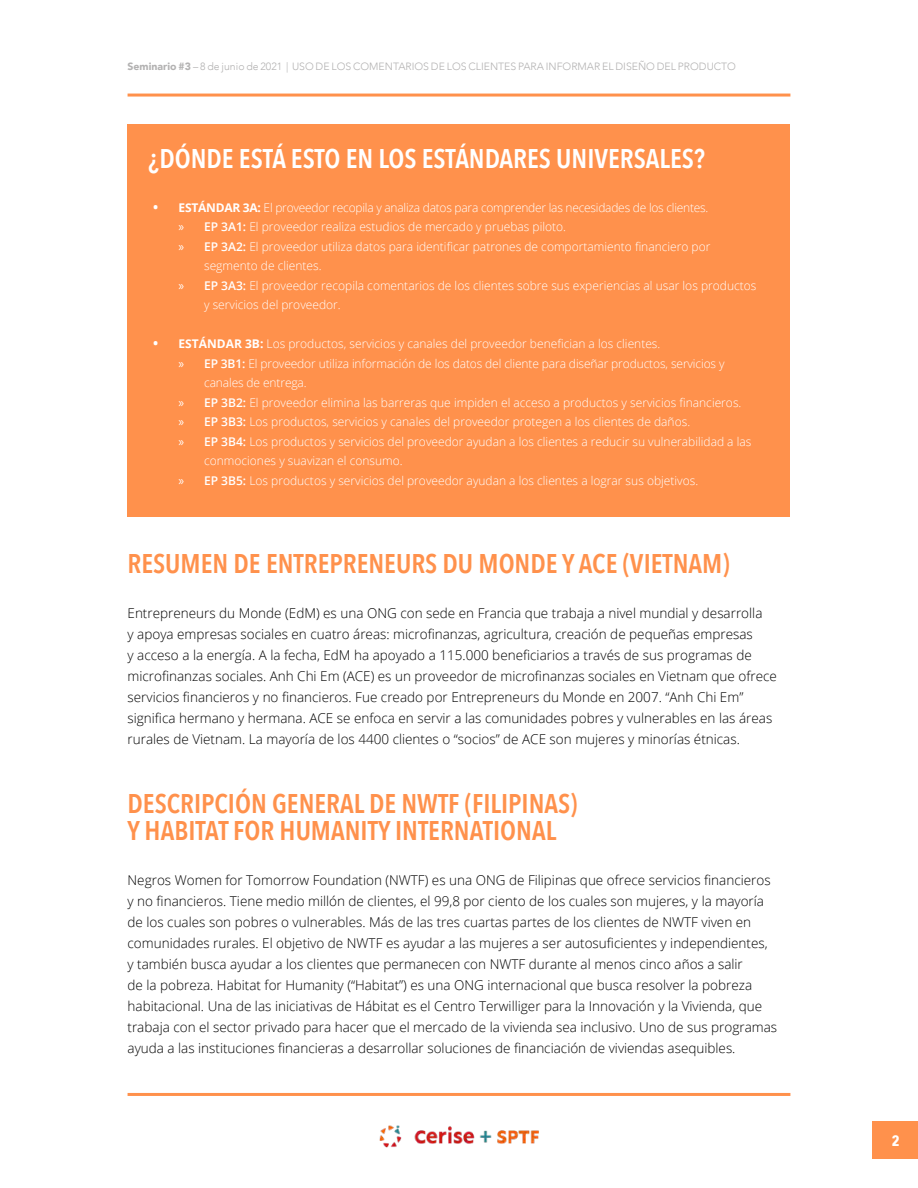
<style>
.page{position:relative;width:918px;height:1188px;background:#fff}
.page>*{position:absolute;margin:0;border:0;box-sizing:border-box;transform-origin:0 0}
.t1{font:600 27px/27px "Avenir Next Condensed";color:#ff914c}
.t2{font:600 27px "Avenir Next Condensed";color:#fff}
.t3{font:700 15px "Avenir Next Condensed";color:#fff}
.t4{font:300 13.5px/21px "Open Sans";color:#000}
.t5{font:300 12px "Open Sans";color:#fff}
.t6{font:300 12px "Open Sans";letter-spacing:-.02em;color:#fff}
.t7{font:300 10.5px "Avenir";color:#b3b2b2}
.s1{font-weight:900}
.s2{font-weight:700;font-size:13.5px}
.s3{font-weight:700}
.s4{font-family:"Myriad Pro";font-weight:400;font-size:13.5px}
.s5{font-weight:600}
</style>
<div class="page">
<img style="left:379px;top:1125px;width:160px;height:23px">
<hr style="left:128px;top:94px;width:662px;height:3px;background:#ff914c">
<hr style="left:128px;top:1093px;width:662px;height:3px;background:#ff914c">
<div style="left:873px;top:1121px;width:45px;height:38px;background:#ff914c"></div>
<div style="left:128px;top:124px;width:662px;height:392px;background:#ff914c"></div>
<p class="t7" style="left:128px;top:60px;width:610px"><span class="s1">Seminario #3</span> – 8 de junio de 2021 | USO DE LOS COMENTARIOS DE LOS CLIENTES PARA INFORMAR EL DISEÑO DEL PRODUCTO</p>
<h1 class="t2" style="left:149px;top:136px;width:558px">¿DÓNDE ESTÁ ESTO EN LOS ESTÁNDARES UNIVERSALES?</h1>
<p class="t6" style="left:153px;top:199px;width:557px"><span class="s2">•</span> <span class="s3">ESTÁNDAR 3A:</span> El proveedor recopila y analiza datos para comprender las necesidades de los clientes.</p>
<p class="t5" style="left:179px;top:219px;width:389px"><span class="s4">»</span> <span class="s5">EP 3A1:</span> El proveedor realiza estudios de mercado y pruebas piloto.</p>
<p class="t5" style="left:179px;top:238px;width:533px"><span class="s4">»</span> <span class="s5">EP 3A2:</span> El proveedor utiliza datos para identificar patrones de comportamiento financiero por</p>
<p class="t5" style="left:204px;top:258px;width:119px">segmento de clientes.</p>
<p class="t5" style="left:179px;top:277px;width:579px"><span class="s4">»</span> <span class="s5">EP 3A3:</span> El proveedor recopila comentarios de los clientes sobre sus experiencias al usar los productos</p>
<p class="t5" style="left:204px;top:297px;width:138px">y servicios del proveedor.</p>
<p class="t5" style="left:153px;top:336px;width:509px"><span class="s2">•</span> <span class="s3">ESTÁNDAR 3B:</span> Los productos, servicios y canales del proveedor benefician a los clientes.</p>
<p class="t5" style="left:179px;top:355px;width:548px"><span class="s4">»</span> <span class="s5">EP 3B1:</span> El proveedor utiliza información de los datos del cliente para diseñar productos, servicios y</p>
<p class="t5" style="left:204px;top:375px;width:104px">canales de entrega.</p>
<p class="t5" style="left:179px;top:394px;width:564px"><span class="s4">»</span> <span class="s5">EP 3B2:</span> El proveedor elimina las barreras que impiden el acceso a productos y servicios financieros.</p>
<p class="t5" style="left:179px;top:414px;width:513px"><span class="s4">»</span> <span class="s5">EP 3B3:</span> Los productos, servicios y canales del proveedor protegen a los clientes de daños.</p>
<p class="t5" style="left:179px;top:433px;width:574px"><span class="s4">»</span> <span class="s5">EP 3B4:</span> Los productos y servicios del proveedor ayudan a los clientes a reducir su vulnerabilidad a las</p>
<p class="t5" style="left:204px;top:453px;width:200px">conmociones y suavizan el consumo.</p>
<p class="t5" style="left:179px;top:472px;width:521px"><span class="s4">»</span> <span class="s5">EP 3B5:</span> Los productos y servicios del proveedor ayudan a los clientes a lograr sus objetivos.</p>
<h1 class="t1" style="left:128px;top:550px;width:604px">RESUMEN DE ENTREPRENEURS DU MONDE Y ACE (VIETNAM)</h1>
<p class="t4" style="left:128px;top:603px;width:651px">Entrepreneurs du Monde (EdM) es una ONG con sede en Francia que trabaja a nivel mundial y desarrolla<br>y apoya empresas sociales en cuatro áreas: microfinanzas, agricultura, creación de pequeñas empresas<br>y acceso a la energía. A la fecha, EdM ha apoyado a 115.000 beneficiarios a través de sus programas de microfinanzas sociales. Anh Chi Em (ACE) es un proveedor de microfinanzas sociales en Vietnam que ofrece servicios financieros y no financieros. Fue creado por Entrepreneurs du Monde en 2007. “Anh Chi Em” significa hermano y hermana. ACE se enfoca en servir a las comunidades pobres y vulnerables en las áreas rurales de Vietnam. La mayoría de los 4400 clientes o “socios” de ACE son mujeres y minorías étnicas.</p>
<h1 class="t1" style="left:128px;top:790px;width:452px">DESCRIPCIÓN GENERAL DE NWTF (FILIPINAS)<br>Y HABITAT FOR HUMANITY INTERNATIONAL</h1>
<p class="t4" style="left:128px;top:870px;width:651px">Negros Women for Tomorrow Foundation (NWTF) es una ONG de Filipinas que ofrece servicios financieros y no financieros. Tiene medio millón de clientes, el 99,8 por ciento de los cuales son mujeres, y la mayoría de los cuales son pobres o vulnerables. Más de las tres cuartas partes de los clientes de NWTF viven en comunidades rurales. El objetivo de NWTF es ayudar a las mujeres a ser autosuficientes y independientes, y también busca ayudar a los clientes que permanecen con NWTF durante al menos cinco años a salir<br>de la pobreza. Habitat for Humanity (“Habitat”) es una ONG internacional que busca resolver la pobreza habitacional. Una de las iniciativas de Hábitat es el Centro Terwilliger para la Innovación y la Vivienda, que trabaja con el sector privado para hacer que el mercado de la vivienda sea inclusivo. Uno de sus programas ayuda a las instituciones financieras a desarrollar soluciones de financiación de viviendas asequibles.</p>
<p class="t3" style="left:892px;top:1132px;width:9px">2</p>
</div>
